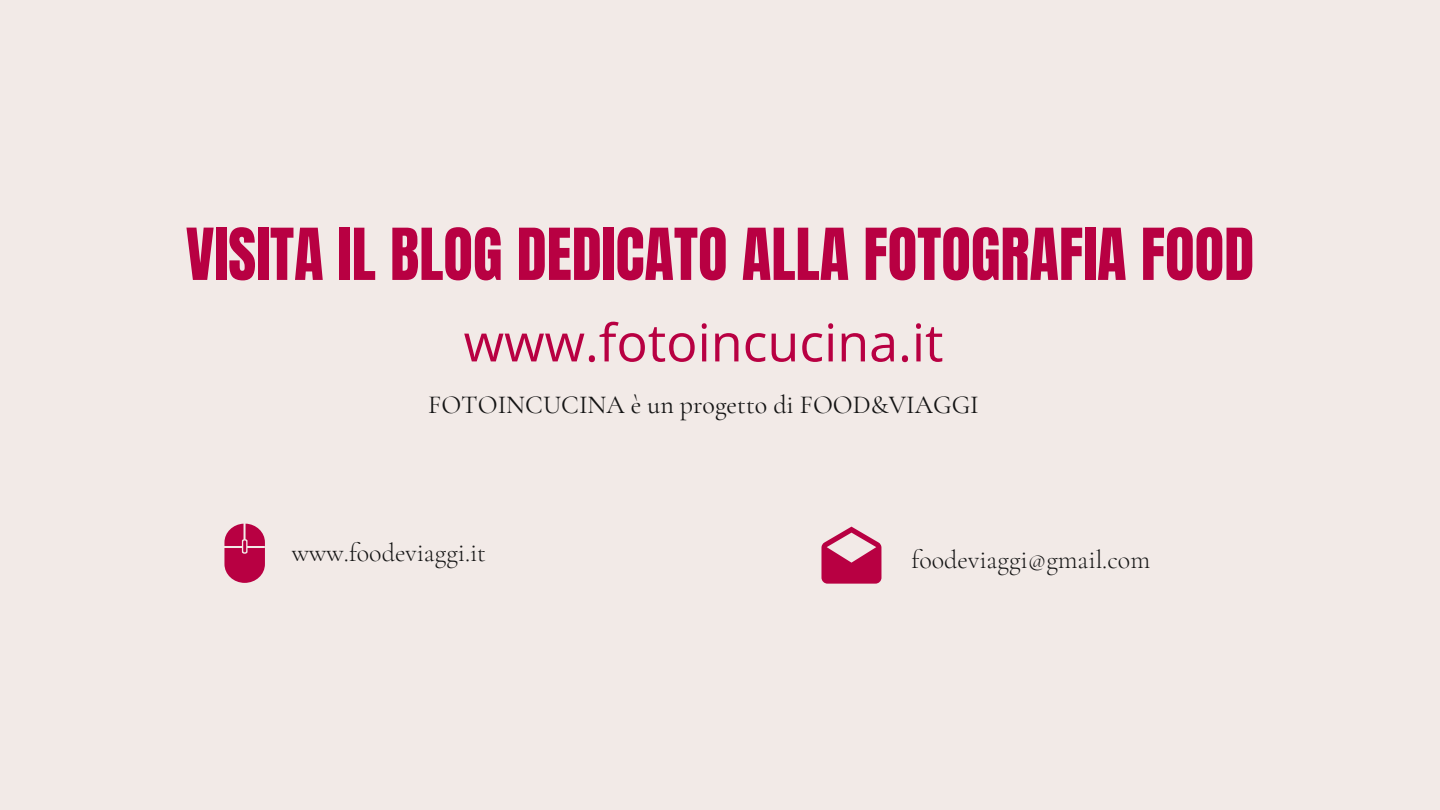
<style>
.page{position:relative;width:1440px;height:810px;background:#f2eae7}
.page>*{position:absolute;margin:0;border:0;box-sizing:border-box;transform-origin:0 0}
.t1{font:60.9px "Anton";color:#b80042}
.t2{font:52px "Open Sans";color:#b80042}
.t3{font:300 26px "Cormorant Garamond";color:#141414}
.t4{font:26px "Cormorant Garamond";color:#141414}
</style>
<div class="page">
<svg style="left:224px;top:524px;width:41px;height:59px"></svg>
<svg style="left:821px;top:527px;width:60px;height:57px"></svg>
<h1 class="t1" style="left:186px;top:211px;width:1070px">VISITA IL BLOG DEDICATO ALLA FOTOGRAFIA FOOD</h1>
<h2 class="t2" style="left:464px;top:306px;width:481px">www.fotoincucina.it</h2>
<p class="t4" style="left:428px;top:389px;width:552px">FOTOINCUCINA è un progetto di FOOD&amp;VIAGGI</p>
<p class="t3" style="left:292px;top:537px;width:196px">www.foodeviaggi.it</p>
<p class="t3" style="left:912px;top:544px;width:240px">foodeviaggi@gmail.com</p>
</div>
